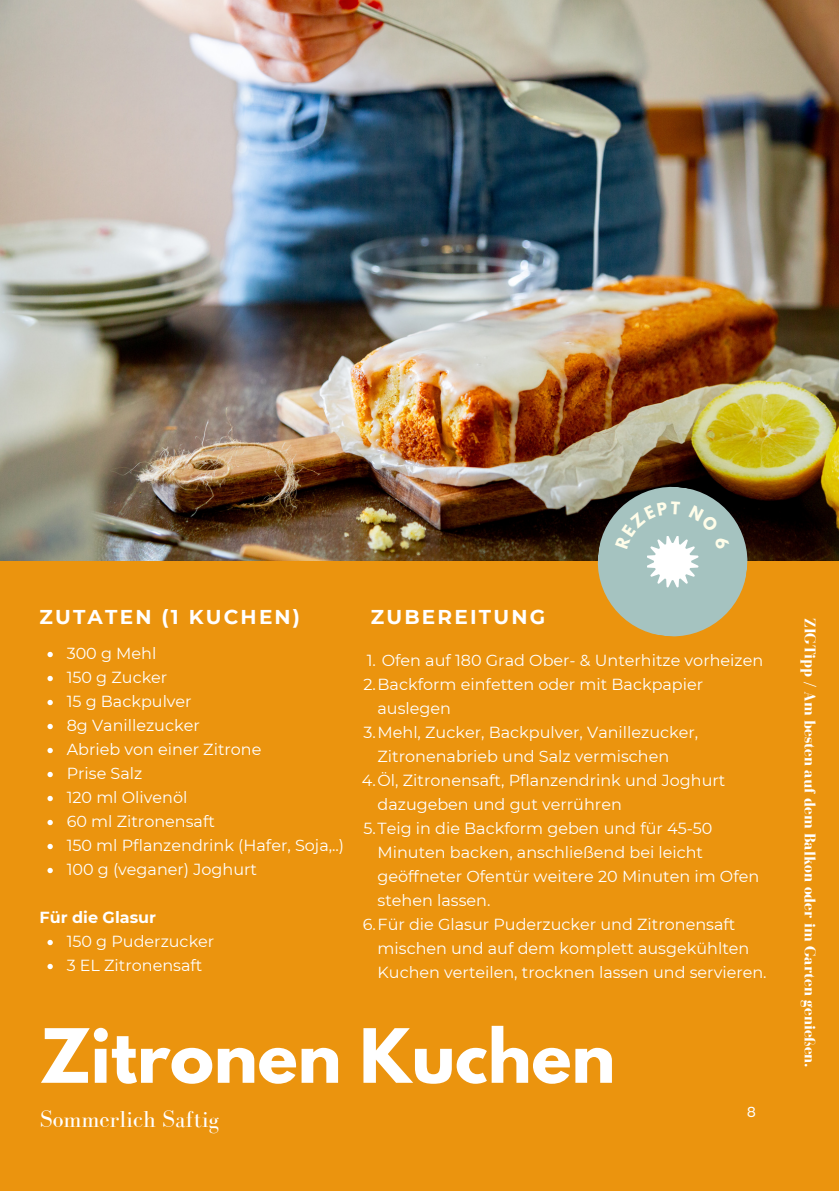
<style>
.page{position:relative;width:839px;height:1191px;background:#fff}
.page>*{position:absolute;margin:0;border:0;box-sizing:border-box;transform-origin:0 0}
.t1{font:700 66.2px "League Spartan";color:#fff}
.t2{font:23.8px "Bodoni FLF";color:#fff}
.t3{font:700 20px "Montserrat";letter-spacing:.11em;color:#fff}
.t4{font:16px/24px "Montserrat";color:#fff}
.t5{font:700 16px "Bodoni FLF";color:#fff}
.t6{font:700 16px "Montserrat";color:#fff}
.t7{font:14.2px "Sanchez";color:#fff}
</style>
<div class="page">
<div style="left:0;top:0;width:838px;height:1191px;background:#eb940e"></div>
<img style="left:0;top:0;width:838px;height:561px">
<svg style="left:47px;top:652px;width:6px;height:5px"></svg>
<svg style="left:47px;top:676px;width:6px;height:5px"></svg>
<svg style="left:47px;top:700px;width:6px;height:5px"></svg>
<svg style="left:47px;top:724px;width:6px;height:5px"></svg>
<svg style="left:47px;top:748px;width:6px;height:5px"></svg>
<svg style="left:47px;top:772px;width:6px;height:5px"></svg>
<svg style="left:47px;top:796px;width:6px;height:5px"></svg>
<svg style="left:47px;top:820px;width:6px;height:5px"></svg>
<svg style="left:47px;top:844px;width:6px;height:5px"></svg>
<svg style="left:47px;top:868px;width:6px;height:5px"></svg>
<svg style="left:47px;top:940px;width:6px;height:5px"></svg>
<svg style="left:47px;top:964px;width:6px;height:5px"></svg>
<svg style="left:593px;top:482px;width:158px;height:155px;background:#a0a691"></svg>
<h5 class="t3" style="left:39px;top:605px;width:262px">ZUTATEN (1 KUCHEN)</h5>
<p class="t3" style="left:371px;top:605px;width:176px">ZUBEREITUNG</p>
<p class="t4" style="left:67px;top:641px;width:91px">300 g Mehl</p>
<p class="t4" style="left:67px;top:665px;width:102px">150 g Zucker</p>
<p class="t4" style="left:67px;top:689px;width:126px">15 g Backpulver</p>
<p class="t4" style="left:67px;top:713px;width:135px">8g Vanillezucker</p>
<p class="t4" style="left:67px;top:737px;width:196px">Abrieb von einer Zitrone</p>
<p class="t4" style="left:67px;top:761px;width:77px">Prise Salz</p>
<p class="t4" style="left:67px;top:785px;width:122px">120 ml Olivenöl</p>
<h1 class="t4" style="left:67px;top:809px;width:150px">60 ml Zitronensaft</h1>
<h2 class="t4" style="left:67px;top:833px;width:279px">150 ml Pflanzendrink (Hafer, Soja,..)</h2>
<p class="t4" style="left:67px;top:857px;width:192px">100 g (veganer) Joghurt</p>
<p class="t6" style="left:39px;top:907px;width:118px">Für die Glasur</p>
<p class="t4" style="left:67px;top:929px;width:149px">150 g Puderzucker<br>3 EL Zitronensaft</p>
<p class="t4" style="left:367px;top:648px;width:398px">1. Ofen auf 180 Grad Ober- &amp; Unterhitze vorheizen</p>
<p class="t4" style="left:363px;top:672px;width:341px">2.Backform einfetten oder mit Backpapier</p>
<p class="t4" style="left:377px;top:696px;width:75px">auslegen</p>
<p class="t4" style="left:363px;top:720px;width:336px">3.Mehl, Zucker, Backpulver, Vanillezucker,</p>
<p class="t4" style="left:377px;top:744px;width:293px">Zitronenabrieb und Salz vermischen</p>
<p class="t4" style="left:362px;top:768px;width:365px">4.Öl, Zitronensaft, Pflanzendrink und Joghurt</p>
<p class="t4" style="left:377px;top:792px;width:246px">dazugeben und gut verrühren</p>
<p class="t4" style="left:363px;top:816px;width:350px">5.Teig in die Backform geben und für 45-50</p>
<p class="t4" style="left:377px;top:840px;width:327px">Minuten backen, anschließend bei leicht</p>
<p class="t4" style="left:377px;top:864px;width:383px">geöffneter Ofentür weitere 20 Minuten im Ofen</p>
<p class="t4" style="left:377px;top:888px;width:114px">stehen lassen.</p>
<p class="t4" style="left:363px;top:912px;width:374px">6.Für die Glasur Puderzucker und Zitronensaft</p>
<p class="t4" style="left:377px;top:936px;width:373px">mischen und auf dem komplett ausgekühlten</p>
<p class="t4" style="left:377px;top:960px;width:390px">Kuchen verteilen, trocknen lassen und servieren.</p>
<p class="t1" style="left:40px;top:1023px;width:577px">Zitronen Kuchen</p>
<p class="t2" style="left:40px;top:1107px;width:181px">Sommerlich Saftig</p>
<h4 class="t7" style="left:747px;top:1103px;width:10px">8</h4>
<p class="t5" style="left:818px;top:618px;width:451px;rotate:90deg">ZIGTipp / Am besten auf dem Balkon oder im Garten genießen.</p>
</div>
